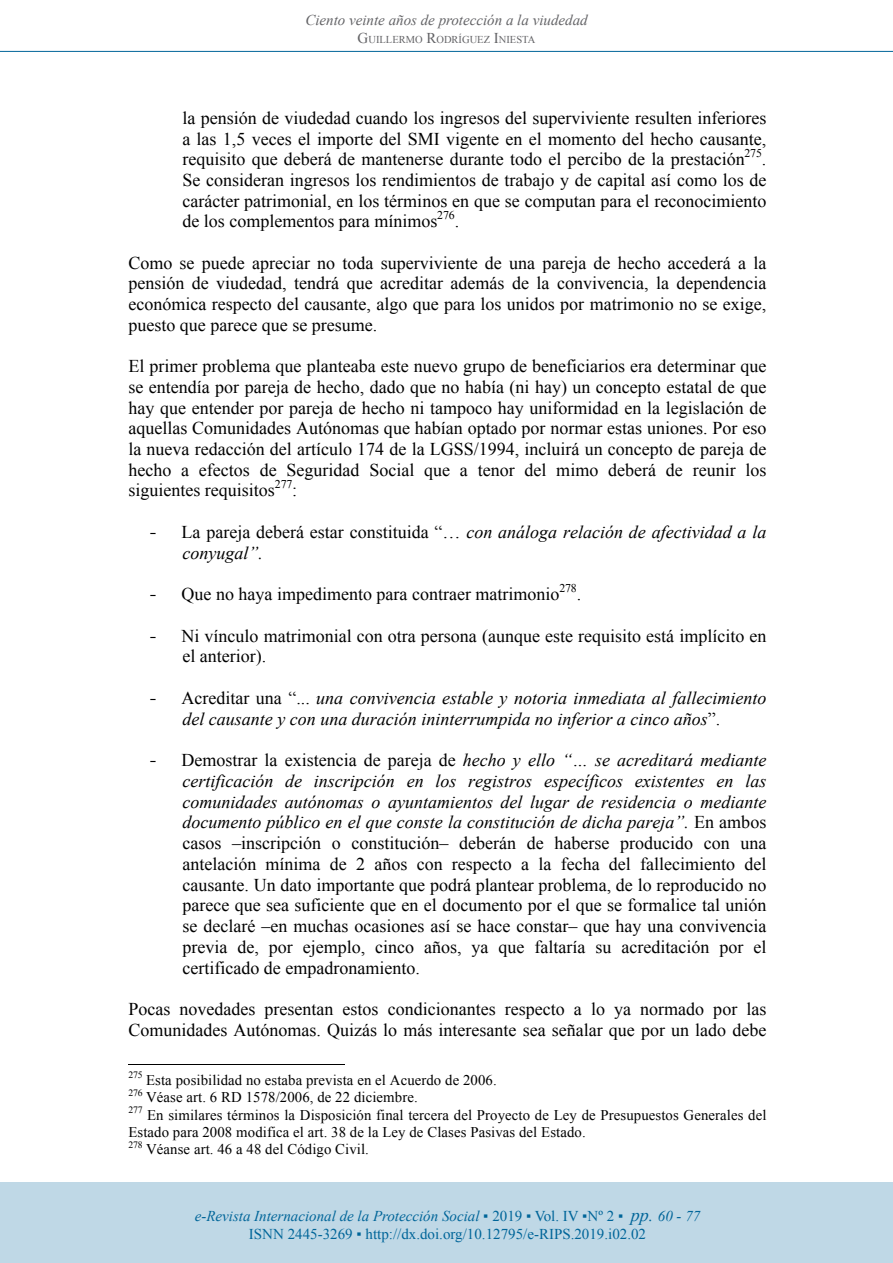
<style>
.page{position:relative;width:893px;height:1263px;background:#fff}
.page>*{position:absolute;margin:0;border:0;box-sizing:border-box;transform-origin:0 0}
.t1{font:18px/20.7px "Times New Roman";color:#000;text-align:justify}
.t2{font:italic 18px/20.9px "Times New Roman";color:#000}
.t3{font:15px/18px "Times New Roman";color:#006599;text-align:center}
.t4{font:italic 15px "Times New Roman";color:#636366}
.t5{font:14.7px/17.2px "Times New Roman";letter-spacing:.01em;color:#000}
.t6{font:11.85px "Times New Roman";letter-spacing:-.015em;color:#000}
.t7{font:10.5px "Times New Roman";color:#636366}
.t8{font:9.75px "Times New Roman";letter-spacing:-.02em;color:#000}
.s1{font-size:15px}
.s2{font-family:"Bookman Old Style";font-style:normal}
.s3{font-style:normal}
.s4{font-family:"Bookman Old Style"}
.s5{font-style:italic}
.s6{font-style:italic;font-size:18px}
</style>
<div class="page">
<hr style="left:128px;top:1064px;width:216px;height:1px;background:#000">
<div style="left:0;top:1182px;width:893px;height:81px;background:#bfd8e6"></div>
<hr style="left:0;top:51px;width:893px;height:1px;background:#006599">
<p class="t4" style="left:305px;top:10px;width:284px">Ciento veinte años de protección a la viudedad</p>
<p class="t7" style="left:358px;top:33px;width:179px"><span class="s1">G</span>UILLERMO <span class="s1">R</span>ODRÍGUEZ <span class="s1">I</span>NIESTA</p>
<p class="t1" style="left:182px;top:107px;width:586px">la pensión de viudedad cuando los ingresos del superviviente resulten inferiores a las 1,5 veces el importe del SMI vigente en el momento del hecho causante, requisito que deberá de mantenerse durante todo el percibo de la prestación</p>
<p class="t6" style="left:744px;top:145px;width:19px">275</p>
<p class="t1" style="left:182px;top:148px;width:585px;text-indent:579px">.<br>Se consideran ingresos los rendimientos de trabajo y de capital así como los de carácter patrimonial, en los términos en que se computan para el reconocimiento de los complementos para mínimos</p>
<p class="t6" style="left:437px;top:207px;width:19px">276</p>
<p class="t1" style="left:455px;top:211px;width:6px">.</p>
<p class="t1" style="left:128px;top:252px;width:640px">Como se puede apreciar no toda superviviente de una pareja de hecho accederá a la pensión de viudedad, tendrá que acreditar además de la convivencia, la dependencia económica respecto del causante, algo que para los unidos por matrimonio no se exige, puesto que parece que se presume.</p>
<p class="t1" style="left:128px;top:355px;width:640px">El primer problema que planteaba este nuevo grupo de beneficiarios era determinar que se entendía por pareja de hecho, dado que no había (ni hay) un concepto estatal de que hay que entender por pareja de hecho ni tampoco hay uniformidad en la legislación de aquellas Comunidades Autónomas que habían optado por normar estas uniones. Por eso la nueva redacción del artículo 174 de la LGSS/1994, incluirá un concepto de pareja de hecho a efectos de Seguridad Social que a tenor del mimo deberá de reunir los siguientes requisitos</p>
<p class="t6" style="left:275px;top:476px;width:19px">277</p>
<p class="t1" style="left:292px;top:480px;width:7px">:</p>
<p class="t2" style="left:182px;top:521px;width:585px;text-indent:-33px"><span class="s2">-</span> <span class="s3">La pareja deberá estar constituida “…</span> con análoga relación de afectividad a la conyugal”.</p>
<p class="t1" style="left:150px;top:583px;width:411px"><span class="s4">-</span> Que no haya impedimento para contraer matrimonio</p>
<p class="t6" style="left:559px;top:580px;width:19px">278</p>
<p class="t1" style="left:577px;top:583px;width:6px">.</p>
<p class="t1" style="left:182px;top:625px;width:586px;text-indent:-33px"><span class="s4">-</span> Ni vínculo matrimonial con otra persona (aunque este requisito está implícito en el anterior).</p>
<p class="t2" style="left:182px;top:687px;width:585px;text-indent:-33px"><span class="s2">-</span> <span class="s3">Acreditar una “...</span> una convivencia estable y notoria inmediata al fallecimiento del causante y con una duración ininterrumpida no inferior a cinco años<span class="s3">”.</span></p>
<p class="t1" style="left:182px;top:749px;width:586px;text-indent:-33px"><span class="s4">-</span> Demostrar la existencia de pareja de <span class="s5">hecho y ello “… se acreditará mediante certificación de inscripción en los registros específicos existentes en las comunidades autónomas o ayuntamientos del lugar de residencia o mediante documento público en el que conste la constitución de dicha pareja”.</span> En ambos casos –inscripción o constitución– deberán de haberse producido con una antelación mínima de 2 años con respecto a la fecha del fallecimiento del causante. Un dato importante que podrá plantear problema, de lo reproducido no parece que sea suficiente que en el documento por el que se formalice tal unión se declaré –en muchas ocasiones así se hace constar– que hay una convivencia previa de, por ejemplo, cinco años, ya que faltaría su acreditación por el certificado de empadronamiento.</p>
<p class="t1" style="left:128px;top:998px;width:639px">Pocas novedades presentan estos condicionantes respecto a lo ya normado por las<br>Comunidades Autónomas. Quizás lo más interesante sea señalar que por un lado debe</p>
<p class="t8" style="left:128px;top:1068px;width:16px">275</p>
<p class="t5" style="left:146px;top:1071px;width:352px">Esta posibilidad no estaba prevista en el Acuerdo de 2006.</p>
<p class="t8" style="left:128px;top:1086px;width:16px">276</p>
<p class="t5" style="left:146px;top:1089px;width:273px">Véase art. 6 RD 1578/2006, de 22 diciembre.</p>
<p class="t8" style="left:128px;top:1103px;width:16px">277</p>
<p class="t5" style="left:128px;top:1106px;width:640px;text-indent:19px">En similares términos la Disposición final tercera del Proyecto de Ley de Presupuestos Generales del<br>Estado para 2008 modifica el art. 38 de la Ley de Clases Pasivas del Estado.</p>
<p class="t8" style="left:128px;top:1138px;width:16px">278</p>
<p class="t5" style="left:146px;top:1140px;width:224px">Véanse art. 46 a 48 del Código Civil.</p>
<p class="t3" style="left:195px;top:1206px;width:507px"><span class="s5">e-Revista Internacional de la Protección Social</span> ▪ 2019 ▪ Vol. IV ▪Nº 2 ▪ <span class="s6">pp.</span> <span class="s5">60 - 77<br></span>ISNN 2445-3269 ▪ http://dx.doi.org/10.12795/e-RIPS.2019.i02.02</p>
</div>
